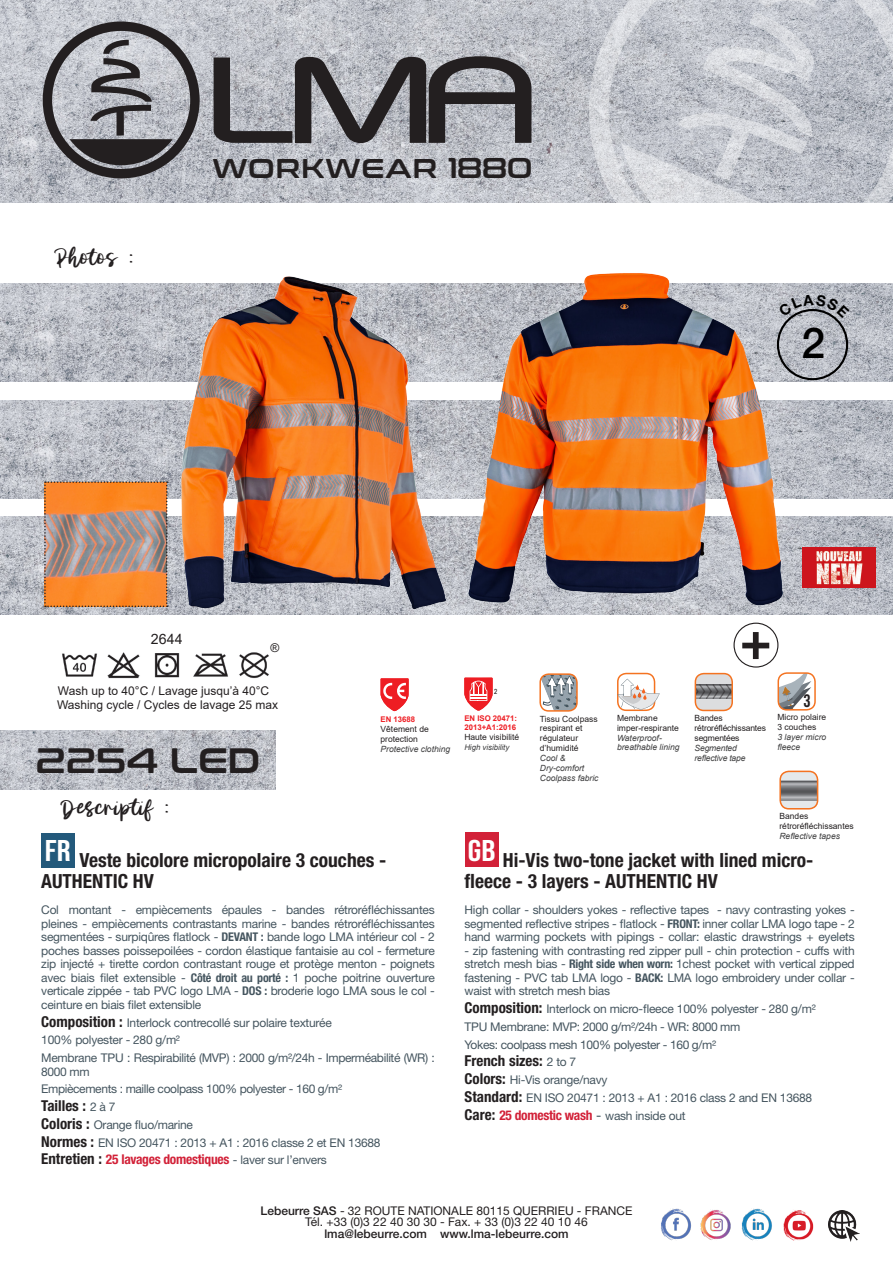
<style>
.page{position:relative;width:893px;height:1263px;background:#fff}
.page>*{position:absolute;margin:0;border:0;box-sizing:border-box;transform-origin:0 0}
.t1{font:700 53.55px "Helvetica Neue LT Std";color:#231f20}
.t2{font:500 42.6px "Helvetica Neue LT Std";color:#000}
.t3{font:35.1px "Conthrax Sb";color:#231f20}
.t4{font:30px "Bebas Neue";color:#fff;scale:1.15 1}
.t5{font:28.05px "Morning Glory";color:#231f20}
.t6{font:27px "Conthrax Sb";letter-spacing:.04em;color:#231f20}
.Titre_produit{font:700 condensed 19.5px/21px "Helvetica Neue LT Std";color:#231f20}
.t7{font:18px "Bebas Neue";color:#231f20}
.t8{font:17.7px "Bebas Neue";color:#fff;scale:1.11 1}
.composition_taille_c{font:700 condensed 15px "Helvetica Neue LT Std";color:#231f20}
.t9{font:14.25px "Arial";color:#231f20}
.composition_taille_c-2{font:700 condensed 13.5px "Helvetica Neue LT Std";letter-spacing:-.02em;color:#d22138}
.composition_taille_c-3{font:12px/13.5px "Helvetica Neue LT Std";letter-spacing:-.02em;color:#45555f;text-align:justify}
.t10{font:12px "Helvetica Neue LT Std";color:#231f20}
.t11{font:12px "Arial";color:#231f20}
.t12{font:500 12px "Helvetica Neue LT Std";color:#231f20}
.t13{font:8.55px/9.9px "Arial";color:#231f20}
.t14{font:italic 8.55px/9.9px "Arial";color:#3e3e3f}
.t15{font:8.55px/9.9px "Arial";letter-spacing:-.02em;color:#231f20}
.t16{font:italic 8.55px/9.9px "Arial";letter-spacing:-.02em;color:#3e3e3f}
.t17{font:700 7.8px/9.1px "Arial";color:#ee1d23}
.t18{font:italic 7.8px "Arial";color:#3e3e3f}
.t19{font:7.05px "Arial Narrow";color:#000}
.s1{font-size:28.5px}
.s2{font-weight:700;font-stretch:condensed}
.s3{font-weight:700;font-stretch:condensed;font-size:15px;color:#231f20}
.s4{font-weight:400;font-stretch:normal;font-size:12px;color:#45555f}
.s5{font-size:15px;color:#231f20}
.s6{font-weight:400;font-stretch:normal;color:#45555f}
.s7{font-weight:500}
</style>
<div class="page">
<img style="left:0;top:284px;width:893px;height:98px">
<img style="left:0;top:400px;width:893px;height:98px">
<img style="left:0;top:517px;width:893px;height:97px">
<img style="left:0;top:730px;width:275px;height:59px">
<img style="left:0;top:0;width:566px;height:202px">
<svg style="left:43px;top:22px;width:157px;height:156px;background:#8d8d93"></svg>
<svg style="left:214px;top:56px;width:317px;height:87px;background:#78787c"></svg>
<svg style="left:566px;top:0;width:327px;height:299px"></svg>
<svg style="left:621px;top:0;width:199px;height:255px"></svg>
<svg style="left:44px;top:481px;width:100px;height:126px;background:#cf8d5b"></svg>
<img style="left:661px;top:1208px;width:31px;height:33px">
<img style="left:741px;top:1208px;width:31px;height:33px">
<img style="left:700px;top:1210px;width:31px;height:30px">
<img style="left:828px;top:1211px;width:31px;height:30px">
<img style="left:783px;top:1210px;width:31px;height:31px">
<img style="left:144px;top:276px;width:313px;height:338px">
<img style="left:457px;top:262px;width:338px;height:352px">
<svg style="left:779px;top:675px;width:32px;height:35px"></svg>
<div style="left:777px;top:672px;width:39px;height:38px;border:2px solid #f47321;border-radius:9px"></div>
<img style="left:803px;top:547px;width:72px;height:41px">
<img style="left:62px;top:652px;width:207px;height:27px">
<div style="left:695px;top:674px;width:37px;height:36px;background:#dcdddf;border-radius:9px"></div>
<svg style="left:698px;top:684px;width:32px;height:15px"></svg>
<div style="left:695px;top:673px;width:38px;height:38px;border:2px solid #f47321;border-radius:9px"></div>
<svg style="left:381px;top:678px;width:28px;height:33px"></svg>
<svg style="left:464px;top:678px;width:29px;height:33px"></svg>
<div style="left:617px;top:673px;width:38px;height:38px;border:2px solid #f47321;border-radius:9px"></div>
<svg style="left:618px;top:679px;width:42px;height:31px"></svg>
<div style="left:780px;top:771px;width:38px;height:38px;background:#e5e9eb;border-radius:9px"></div>
<svg style="left:782px;top:780px;width:33px;height:21px"></svg>
<div style="left:779px;top:771px;width:39px;height:38px;border:2px solid #f47321;border-radius:9px"></div>
<div style="left:777px;top:309px;width:71px;height:71px;border:2px solid #000;border-radius:50%"></div>
<div style="left:733px;top:623px;width:45px;height:45px;border:1px solid #231f20;border-radius:50%"></div>
<svg style="left:542px;top:676px;width:33px;height:33px"></svg>
<div style="left:539px;top:673px;width:39px;height:39px;border:2px solid #f47321;border-radius:9px"></div>
<div style="left:41px;top:833px;width:33px;height:34px;background:#23597b"></div>
<div style="left:465px;top:833px;width:33px;height:34px;background:#d22138"></div>
<svg style="left:778px;top:294px;width:72px;height:24px;background:#abaeb5"></svg>
<p class="t5" style="left:59px;top:244px;width:75px">Photos :</p>
<p class="t6" style="left:213px;top:148px;width:322px">WORKWEAR <span class="s1">1880</span></p>
<p class="t2" style="left:802px;top:317px;width:25px">2</p>
<p class="t9" style="left:151px;top:629px;width:33px">2644</p>
<p class="t11" style="left:270px;top:640px;width:10px">®</p>
<p class="t11" style="left:58px;top:682px;width:213px">Wash up to 40°C / Lavage jusqu’à 40°C</p>
<p class="t11" style="left:57px;top:697px;width:222px">Washing cycle / Cycles de lavage 25 max</p>
<p class="t3" style="left:36px;top:733px;width:226px">2254 LED</p>
<p class="t17" style="left:381px;top:714px;width:36px">EN 13688</p>
<p class="t13" style="left:381px;top:724px;width:50px">Vêtement de protection</p>
<p class="t14" style="left:381px;top:744px;width:71px">Protective clothing</p>
<p class="t19" style="left:494px;top:686px;width:5px">2</p>
<p class="t17" style="left:464px;top:714px;width:54px">EN ISO 20471:<br>2013+A1:2016</p>
<p class="t13" style="left:464px;top:732px;width:56px">Haute visibilité</p>
<p class="t18" style="left:464px;top:742px;width:47px">High visibility</p>
<p class="t13" style="left:540px;top:713px;width:59px">Tissu Coolpass respirant et régulateur d’humidité</p>
<p class="t14" style="left:540px;top:753px;width:60px">Cool &amp;<br>Dry-comfort<br>Coolpass fabric</p>
<p class="t13" style="left:617px;top:713px;width:63px">Membrane imper-respirante</p>
<p class="t14" style="left:617px;top:733px;width:64px">Waterproof&shy;breathable lining</p>
<p class="t1" style="left:740px;top:607px;width:34px">+</p>
<p class="t15" style="left:695px;top:713px;width:73px">Bandes rétroréfléchissantes segmentées</p>
<p class="t16" style="left:695px;top:743px;width:52px">Segmented reflective tape</p>
<h3 class="t7" style="left:803px;top:690px;width:9px">3</h3>
<p class="t13" style="left:777px;top:712px;width:50px">Micro polaire<br>3 couches</p>
<p class="t14" style="left:777px;top:732px;width:50px">3 layer micro fleece</p>
<p class="t5" style="left:63px;top:794px;width:106px">Descriptif :</p>
<p class="t4" style="left:45px;top:834px;width:24px">FR</p>
<p class="t8" style="left:51px;top:848px;width:15px">FR</p>
<p class="Titre_produit" style="left:41px;top:849px;width:347px;text-indent:38px">Veste bicolore micropolaire 3 couches -<br>AUTHENTIC HV</p>
<p class="composition_taille_c-3" style="left:41px;top:903px;width:395px">Col montant - empiècements épaules - bandes rétroréfléchissantes pleines - empiècements contrastants marine - bandes rétroréfléchissantes segmentées - surpiqûres flatlock - <span class="s2">DEVANT :</span> bande logo LMA intérieur col - 2 poches basses poissepoilées - cordon élastique fantaisie au col - fermeture zip injecté + tirette cordon contrastant rouge et protège menton - poignets avec biais filet extensible - <span class="s2">Côté droit au porté :</span> 1 poche poitrine ouverture verticale zippée - tab PVC logo LMA - <span class="s2">DOS :</span> broderie logo LMA sous le col - ceinture en biais filet extensible</p>
<p class="composition_taille_c-3" style="left:41px;top:1015px;width:292px"><span class="s3">Composition :</span> Interlock contrecollé sur polaire texturée</p>
<p class="composition_taille_c-3" style="left:41px;top:1033px;width:140px">100% polyester - 280 g/m²</p>
<p class="composition_taille_c-3" style="left:41px;top:1051px;width:395px">Membrane TPU : Respirabilité (MVP) : 2000 g/m²/24h - Imperméabilité (WR) :<br>8000 mm</p>
<p class="composition_taille_c-3" style="left:41px;top:1082px;width:302px">Empiècements : maille coolpass 100% polyester - 160 g/m²</p>
<p class="composition_taille_c" style="left:41px;top:1097px;width:76px">Tailles : <span class="s4">2 à 7</span></p>
<p class="composition_taille_c-3" style="left:41px;top:1117px;width:153px"><span class="s3">Coloris :</span> Orange fluo/marine</p>
<p class="composition_taille_c-3" style="left:41px;top:1135px;width:341px"><span class="s3">Normes :</span> EN ISO 20471 : 2013 + A1 : 2016 classe 2 et EN 13688</p>
<p class="composition_taille_c-2" style="left:41px;top:1151px;width:287px"><span class="s5">Entretien :</span> 25 lavages domestiques <span class="s4">- laver sur l’envers</span></p>
<p class="t13" style="left:779px;top:811px;width:76px">Bandes rétroréfléchissantes</p>
<p class="t14" style="left:779px;top:831px;width:62px">Reflective tapes</p>
<p class="t4" style="left:468px;top:833px;width:25px">GB</p>
<p class="Titre_produit" style="left:465px;top:849px;width:350px;text-indent:38px">Hi-Vis two-tone jacket with lined micro&shy;fleece - 3 layers - AUTHENTIC HV</p>
<p class="composition_taille_c-3" style="left:465px;top:903px;width:392px">High collar - shoulders yokes - reflective tapes - navy contrasting yokes - segmented reflective stripes - flatlock - <span class="s2">FRONT:</span> inner collar LMA logo tape - 2 hand warming pockets with pipings - collar: elastic drawstrings + eyelets</p>
<p class="composition_taille_c-3" style="left:465px;top:943px;width:392px">- zip fastening with contrasting red zipper pull - chin protection - cuffs with stretch mesh bias - <span class="s2">Right side when worn:</span> 1chest pocket with vertical zipped fastening - PVC tab LMA logo - <span class="s2">BACK:</span> LMA logo embroidery under collar - waist with stretch mesh bias</p>
<p class="composition_taille_c-3" style="left:465px;top:1002px;width:353px"><span class="s3">Composition:</span> Interlock on micro-fleece 100% polyester - 280 g/m²</p>
<p class="composition_taille_c-3" style="left:465px;top:1019px;width:277px">TPU Membrane: MVP: 2000 g/m²/24h - WR: 8000 mm</p>
<p class="composition_taille_c-3" style="left:465px;top:1037px;width:253px">Yokes: coolpass mesh 100% polyester - 160 g/m²</p>
<p class="composition_taille_c" style="left:465px;top:1052px;width:113px">French sizes: <span class="s4">2 to 7</span></p>
<p class="composition_taille_c-3" style="left:465px;top:1073px;width:144px"><span class="s3">Colors:</span> Hi-Vis orange/navy</p>
<p class="composition_taille_c-3" style="left:465px;top:1090px;width:349px"><span class="s3">Standard:</span> EN ISO 20471 : 2013 + A1 : 2016 class 2 and EN 13688</p>
<p class="composition_taille_c-2" style="left:465px;top:1106px;width:223px"><span class="s5">Care:</span> 25 domestic wash <span class="s6">-</span> <span class="s4">wash inside out</span></p>
<p class="t10" style="left:260px;top:1204px;width:373px"><span class="s7">Lebeurre SAS</span> - 32 ROUTE NATIONALE 80115 QUERRIEU - FRANCE</p>
<p class="t10" style="left:305px;top:1215px;width:284px">Tél. +33 (0)3 22 40 30 30 - Fax. + 33 (0)3 22 40 10 46</p>
<p class="t12" style="left:324px;top:1226px;width:246px">lma@lebeurre.com www.lma-lebeurre.com</p>
</div>
